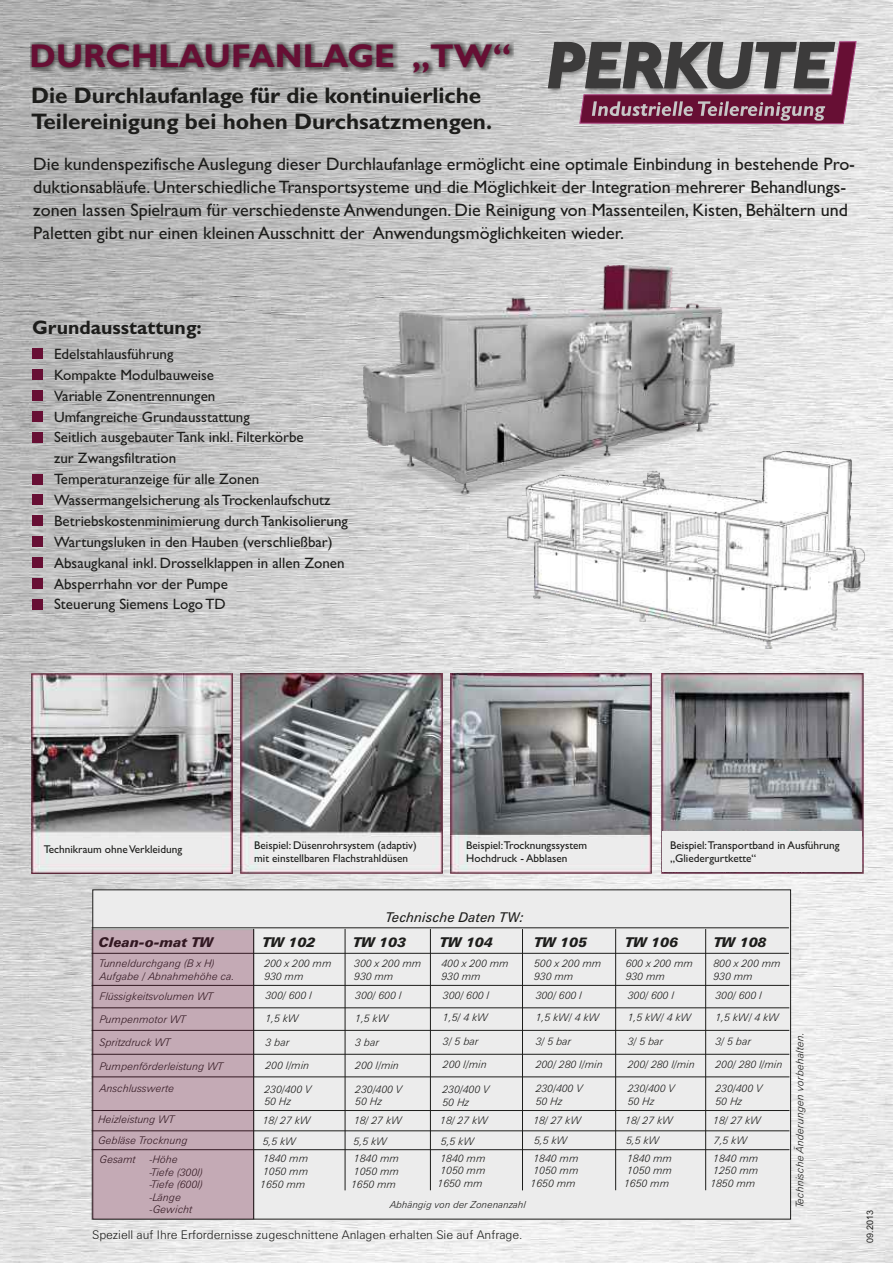
<style>
.page{position:relative;width:893px;height:1263px;background:#fff}
.page>*{position:absolute;margin:0;border:0;box-sizing:border-box;transform-origin:0 0}
.t1{font:700 33px "Gill Sans";color:#670f34}
.t2{font:700 22.5px/26.1px "Gill Sans";color:#1d1d1b}
.t3{font:700 19.5px "Gill Sans";color:#1d1d1b}
.t4{font:18px/23px "Gill Sans";color:#1d1d1b}
.t5{font:15px/20.9px "Gill Sans";color:#1d1d1b}
.t6{font:italic 900 13.5px "Zurich BT";color:#1d1d1b}
.t7{font:italic 13.5px "Zurich BT";color:#1d1d1b}
.t8{font:300 12px "Zurich BT";color:#1d1d1b}
.t9{font:11.25px/13px "Gill Sans";color:#1d1d1b}
.t10{font:italic 300 10.5px/12.6px "Zurich BT";color:#1d1d1b}
.t11{font:italic 300 9.75px "Zurich BT";color:#1d1d1b}
.t12{font:9px "Arial";color:#1d1d1b}
</style>
<div class="page">
<img style="left:0;top:0;width:893px;height:1263px">
<div style="left:30px;top:42px;width:483px;height:35px;background:#1d1d1b;opacity:.75"></div>
<div style="left:92px;top:889px;width:699px;height:331px;background:#ececec"></div>
<hr style="left:345px;top:929px;width:1px;height:261px;background:#1d1d1b">
<hr style="left:430px;top:929px;width:1px;height:261px;background:#1d1d1b">
<hr style="left:522px;top:929px;width:1px;height:261px;background:#1d1d1b">
<hr style="left:615px;top:929px;width:1px;height:261px;background:#1d1d1b">
<hr style="left:705px;top:929px;width:1px;height:261px;background:#1d1d1b">
<hr style="left:92px;top:953px;width:697px;height:1px;background:#1d1d1b">
<hr style="left:92px;top:927px;width:697px;height:1px;background:#1d1d1b">
<hr style="left:92px;top:985px;width:697px;height:1px;background:#1d1d1b">
<hr style="left:92px;top:1007px;width:697px;height:1px;background:#1d1d1b">
<hr style="left:92px;top:1030px;width:697px;height:1px;background:#1d1d1b">
<hr style="left:92px;top:1054px;width:697px;height:1px;background:#1d1d1b">
<hr style="left:92px;top:1076px;width:697px;height:1px;background:#1d1d1b">
<hr style="left:92px;top:1110px;width:697px;height:1px;background:#1d1d1b">
<hr style="left:92px;top:1130px;width:697px;height:1px;background:#1d1d1b">
<hr style="left:92px;top:1149px;width:697px;height:1px;background:#1d1d1b">
<img style="left:545px;top:45px;width:310px;height:80px">
<svg style="left:548px;top:41px;width:308px;height:83px"></svg>
<div style="left:32px;top:348px;width:10px;height:11px;background:#670f34"></div>
<div style="left:32px;top:390px;width:10px;height:11px;background:#670f34"></div>
<div style="left:32px;top:411px;width:10px;height:11px;background:#670f34"></div>
<div style="left:32px;top:474px;width:10px;height:10px;background:#670f34"></div>
<div style="left:32px;top:370px;width:10px;height:10px;background:#670f34"></div>
<div style="left:32px;top:432px;width:10px;height:10px;background:#670f34"></div>
<div style="left:32px;top:495px;width:10px;height:10px;background:#670f34"></div>
<div style="left:32px;top:515px;width:10px;height:10px;background:#670f34"></div>
<div style="left:32px;top:536px;width:10px;height:10px;background:#670f34"></div>
<div style="left:32px;top:557px;width:10px;height:11px;background:#670f34"></div>
<div style="left:32px;top:578px;width:10px;height:11px;background:#670f34"></div>
<div style="left:32px;top:599px;width:10px;height:10px;background:#670f34"></div>
<svg style="left:91px;top:929px;width:164px;height:291px;fill:#c4aab5"></svg>
<img style="left:507px;top:451px;width:357px;height:197px">
<img style="left:31px;top:674px;width:202px;height:199px">
<img style="left:241px;top:673px;width:201px;height:200px">
<img style="left:450px;top:673px;width:202px;height:200px">
<img style="left:661px;top:673px;width:202px;height:200px">
<div style="left:663px;top:831px;width:199px;height:40px;background:#ececec"></div>
<img style="left:363px;top:265px;width:372px;height:233px">
<h1 class="t1" style="left:30px;top:44px;width:483px">DURCHLAUFANLAGE „TW“</h1>
<h2 class="t2" style="left:31px;top:84px;width:463px">Die Durchlaufanlage für die kontinuierliche<br>Teilereinigung bei hohen Durchsatzmengen.</h2>
<p class="t4" style="left:33px;top:154px;width:823px">Die kundenspezifische Auslegung dieser Durchlaufanlage ermöglicht eine optimale Einbindung in bestehende Pro&shy;duktionsabläufe. Unterschiedliche Transportsysteme und die Möglichkeit der Integration mehrerer Behandlungs&shy;zonen lassen Spielraum für verschiedenste Anwendungen. Die Reinigung von Massenteilen, Kisten, Behältern und Paletten gibt nur einen kleinen Ausschnitt der Anwendungsmöglichkeiten wieder.</p>
<h3 class="t3" style="left:32px;top:320px;width:171px">Grundausstattung:</h3>
<p class="t5" style="left:54px;top:345px;width:295px">Edelstahlausführung<br>Kompakte Modulbauweise<br>Variable Zonentrennungen<br>Umfangreiche Grundausstattung<br>Seitlich ausgebauter Tank inkl. Filterkörbe<br>zur Zwangsfiltration<br>Temperaturanzeige für alle Zonen Wassermangelsicherung als Trockenlaufschutz Betriebskostenminimierung durch Tankisolierung Wartungsluken in den Hauben (verschließbar)<br>Absaugkanal inkl. Drosselklappen in allen Zonen Absperrhahn vor der Pumpe<br>Steuerung Siemens Logo TD</p>
<p class="t9" style="left:44px;top:844px;width:140px">Technikraum ohne Verkleidung</p>
<p class="t9" style="left:466px;top:840px;width:122px">Beispiel:Trocknungssystem<br>Hochdruck - Abblasen</p>
<p class="t9" style="left:670px;top:840px;width:171px">Beispiel:Transportband in Ausführung „Gliedergurtkette“</p>
<p class="t9" style="left:254px;top:840px;width:164px">Beispiel: Düsenrohrsystem (adaptiv) mit einstellbaren Flachstrahldüsen</p>
<p class="t7" style="left:386px;top:912px;width:140px">Technische Daten TW:</p>
<p class="t6" style="left:99px;top:936px;width:116px">Clean-o-mat TW</p>
<p class="t6" style="left:263px;top:936px;width:54px">TW 102</p>
<p class="t6" style="left:353px;top:936px;width:54px">TW 103</p>
<p class="t6" style="left:440px;top:937px;width:54px">TW 104</p>
<p class="t6" style="left:534px;top:937px;width:54px">TW 105</p>
<p class="t6" style="left:626px;top:937px;width:54px">TW 106</p>
<p class="t6" style="left:714px;top:937px;width:54px">TW 108</p>
<p class="t10" style="left:100px;top:958px;width:136px">Tunneldurchgang (B x H)<br>Aufgabe / Abnahmehöhe ca.</p>
<p class="t10" style="left:265px;top:958px;width:69px">200 x 200 mm<br>930 mm</p>
<p class="t10" style="left:355px;top:958px;width:69px">300 x 200 mm<br>930 mm</p>
<p class="t10" style="left:442px;top:958px;width:69px">400 x 200 mm<br>930 mm</p>
<p class="t10" style="left:534px;top:958px;width:69px">500 x 200 mm<br>930 mm</p>
<p class="t10" style="left:626px;top:958px;width:69px">600 x 200 mm<br>930 mm</p>
<p class="t10" style="left:714px;top:958px;width:69px">800 x 200 mm<br>930 mm</p>
<p class="t10" style="left:100px;top:986px;width:114px;line-height:23px">Flüssigkeitsvolumen WT<br>Pumpenmotor WT</p>
<p class="t10" style="left:100px;top:1037px;width:72px">Spritzdruck WT</p>
<p class="t10" style="left:100px;top:1061px;width:124px">Pumpenförderleistung WT</p>
<p class="t10" style="left:100px;top:1083px;width:76px">Anschlusswerte</p>
<p class="t10" style="left:98px;top:1110px;width:91px;line-height:20.9px">Heizleistung WT<br>Gebläse Trocknung</p>
<p class="t10" style="left:266px;top:985px;width:48px;line-height:23px">300/ 600 l<br>1,5 kW</p>
<p class="t10" style="left:266px;top:1036px;width:25px">3 bar</p>
<p class="t10" style="left:266px;top:1060px;width:45px">200 l/min</p>
<p class="t10" style="left:356px;top:985px;width:48px;line-height:23px">300/ 600 l<br>1,5 kW</p>
<p class="t10" style="left:356px;top:1036px;width:25px">3 bar</p>
<p class="t10" style="left:356px;top:1060px;width:45px">200 l/min</p>
<p class="t10" style="left:443px;top:984px;width:48px;line-height:23px">300/ 600 l<br>1,5/ 4 kW</p>
<p class="t10" style="left:443px;top:1036px;width:37px">3/ 5 bar</p>
<p class="t10" style="left:443px;top:1059px;width:45px">200 l/min</p>
<p class="t10" style="left:536px;top:984px;width:65px;line-height:23px">300/ 600 l<br>1,5 kW/ 4 kW</p>
<p class="t10" style="left:536px;top:1036px;width:37px">3/ 5 bar</p>
<p class="t10" style="left:536px;top:1059px;width:68px">200/ 280 l/min</p>
<p class="t10" style="left:628px;top:984px;width:65px;line-height:23px">300/ 600 l<br>1,5 kW/ 4 kW</p>
<p class="t10" style="left:628px;top:1036px;width:37px">3/ 5 bar</p>
<p class="t10" style="left:628px;top:1059px;width:68px">200/ 280 l/min</p>
<p class="t10" style="left:716px;top:984px;width:65px;line-height:23px">300/ 600 l<br>1,5 kW/ 4 kW</p>
<p class="t10" style="left:716px;top:1036px;width:37px">3/ 5 bar</p>
<p class="t10" style="left:716px;top:1059px;width:68px">200/ 280 l/min</p>
<p class="t10" style="left:536px;top:1083px;width:48px">230/400 V<br>50 Hz</p>
<p class="t10" style="left:534px;top:1135px;width:35px">5,5 kW</p>
<p class="t10" style="left:628px;top:1083px;width:48px">230/400 V<br>50 Hz</p>
<p class="t10" style="left:626px;top:1135px;width:35px">5,5 kW</p>
<p class="t10" style="left:716px;top:1083px;width:48px">230/400 V<br>50 Hz</p>
<p class="t10" style="left:714px;top:1135px;width:35px">7,5 kW</p>
<p class="t10" style="left:265px;top:1083px;width:48px">230/400 V<br>50 Hz</p>
<p class="t10" style="left:263px;top:1115px;width:49px">18/ 27 kW</p>
<p class="t10" style="left:354px;top:1115px;width:49px">18/ 27 kW</p>
<p class="t10" style="left:441px;top:1115px;width:49px">18/ 27 kW</p>
<p class="t10" style="left:534px;top:1115px;width:49px">18/ 27 kW</p>
<p class="t10" style="left:625px;top:1115px;width:49px">18/ 27 kW</p>
<p class="t10" style="left:714px;top:1115px;width:49px">18/ 27 kW</p>
<p class="t10" style="left:263px;top:1135px;width:35px">5,5 kW</p>
<p class="t10" style="left:356px;top:1083px;width:48px">230/400 V<br>50 Hz</p>
<p class="t10" style="left:354px;top:1135px;width:35px">5,5 kW</p>
<p class="t10" style="left:443px;top:1084px;width:48px">230/400 V<br>50 Hz</p>
<p class="t10" style="left:441px;top:1136px;width:35px">5,5 kW</p>
<p class="t10" style="left:438px;top:1153px;width:49px;text-align:justify">1840 mm 1050 mm 1650 mm</p>
<p class="t10" style="left:531px;top:1153px;width:49px;text-align:justify">1840 mm 1050 mm 1650 mm</p>
<p class="t10" style="left:624px;top:1153px;width:49px;text-align:justify">1840 mm 1050 mm 1650 mm</p>
<p class="t10" style="left:711px;top:1153px;width:49px;text-align:justify">1840 mm 1250 mm 1850 mm</p>
<p class="t10" style="left:261px;top:1153px;width:49px;text-align:justify">1840 mm 1050 mm 1650 mm</p>
<p class="t10" style="left:351px;top:1153px;width:49px;text-align:justify">1840 mm 1050 mm 1650 mm</p>
<p class="t11" style="left:390px;top:1201px;width:138px">Abhängig von der Zonenanzahl</p>
<p class="t10" style="left:100px;top:1154px;width:37px">Gesamt</p>
<p class="t10" style="left:150px;top:1154px;width:55px">-Höhe -Tiefe (300l) -Tiefe (600l) -Länge -Gewicht</p>
<p class="t8" style="left:92px;top:1230px;width:432px">Speziell auf Ihre Erfordernisse zugeschnittene Anlagen erhalten Sie auf Anfrage.</p>
<p class="t10" style="left:795px;top:1207px;width:176px;rotate:-90deg">Technische Änderungen vorbehalten.</p>
<p class="t12" style="left:866px;top:1243px;width:34px;rotate:-90deg">09.2013</p>
</div>
